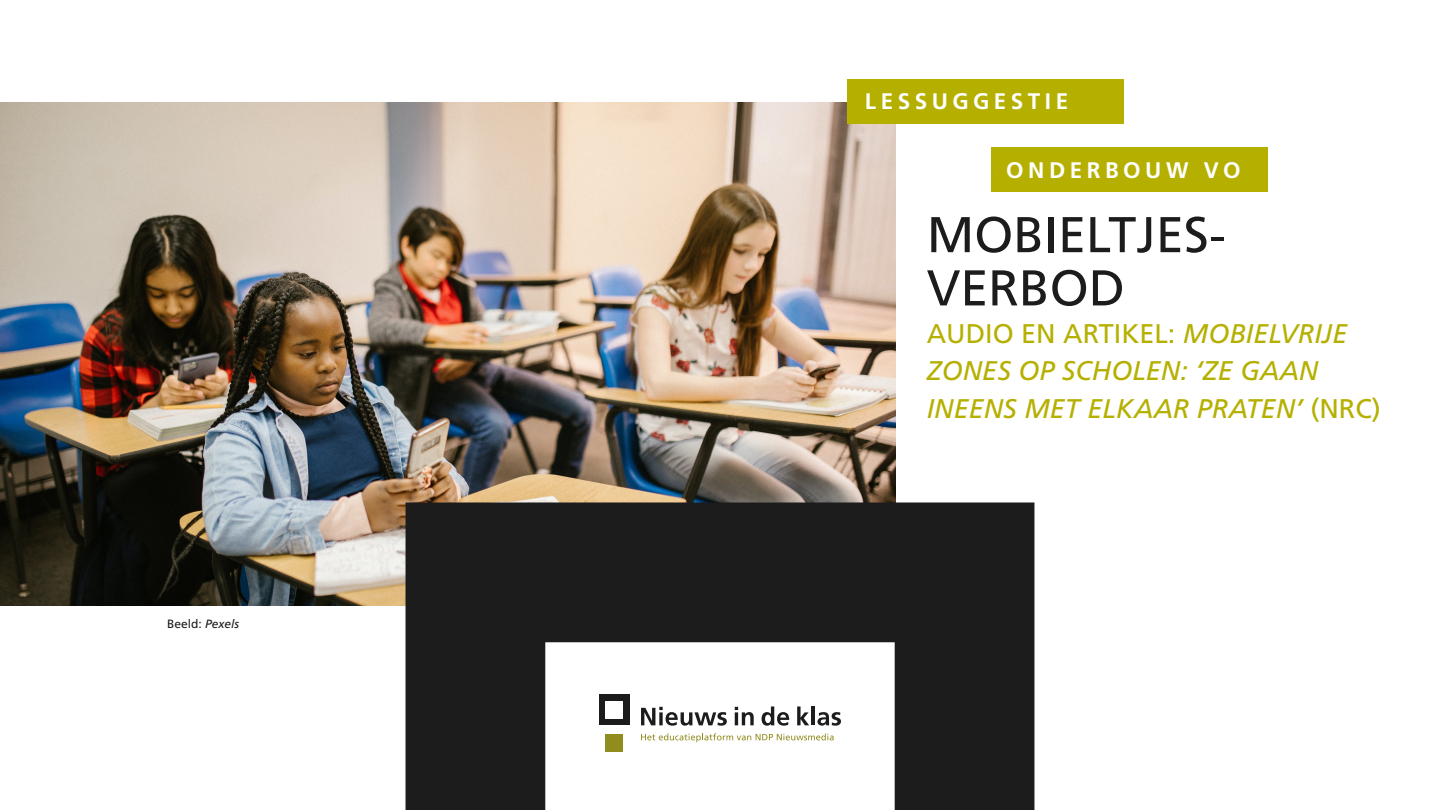
<style>
.page{position:relative;width:1440px;height:810px;background:#fff}
.page>*{position:absolute;margin:0;border:0;box-sizing:border-box;transform-origin:0 0}
.Titel_voorpagina{font:50.25px "Frutiger LT Pro";color:#1c1c1c}
.Titel_voorpagina-2{font:italic 27px/37.5px "Frutiger LT Pro";color:#b5b000}
.t1{font:700 22.5px "Frutiger LT Pro";letter-spacing:.2em;color:#fff}
.Broodtekst_zwart{font:12px "Frutiger LT Pro";color:#1c1c1c}
.s1{font-style:italic}
.s2{font-style:normal}
</style>
<div class="page">
<img style="left:0;top:102px;width:896px;height:504px">
<svg style="left:406px;top:502px;width:628px;height:308px;fill:#1c1c1c"></svg>
<div style="left:847px;top:80px;width:277px;height:44px;background:#b5b000"></div>
<div style="left:606px;top:734px;width:17px;height:17px;background:#918c1e"></div>
<svg style="left:641px;top:707px;width:86px;height:19px"></svg>
<svg style="left:735px;top:707px;width:19px;height:18px"></svg>
<svg style="left:762px;top:706px;width:27px;height:20px"></svg>
<svg style="left:797px;top:706px;width:12px;height:19px"></svg>
<hr style="left:811px;top:706px;width:4px;height:19px;background:#1c1c1c">
<svg style="left:817px;top:712px;width:24px;height:14px"></svg>
<svg style="left:641px;top:733px;width:193px;height:9px"></svg>
<div style="left:599px;top:694px;width:31px;height:31px;background:#1c1c1c"></div>
<div style="left:606px;top:701px;width:17px;height:18px;background:#fff"></div>
<div style="left:991px;top:147px;width:277px;height:44px;background:#b5b000"></div>
<p class="Broodtekst_zwart" style="left:167px;top:617px;width:74px">Beeld: <span class="s1">Pexels</span></p>
<p class="t1" style="left:865px;top:87px;width:205px">LESSUGGESTIE</p>
<p class="t1" style="left:1006px;top:157px;width:236px">ONDERBOUW VO</p>
<p class="Titel_voorpagina" style="left:927px;top:205px;width:300px">MOBIELTJES-</p>
<p class="Titel_voorpagina" style="left:927px;top:258px;width:200px">VERBOD</p>
<p class="Titel_voorpagina-2" style="left:927px;top:315px;width:456px"><span class="s2">AUDIO EN ARTIKEL:</span> MOBIELVRIJE<br>ZONES OP SCHOLEN: ‘ZE GAAN<br>INEENS MET ELKAAR PRATEN’ <span class="s2">(NRC)</span></p>
</div>
